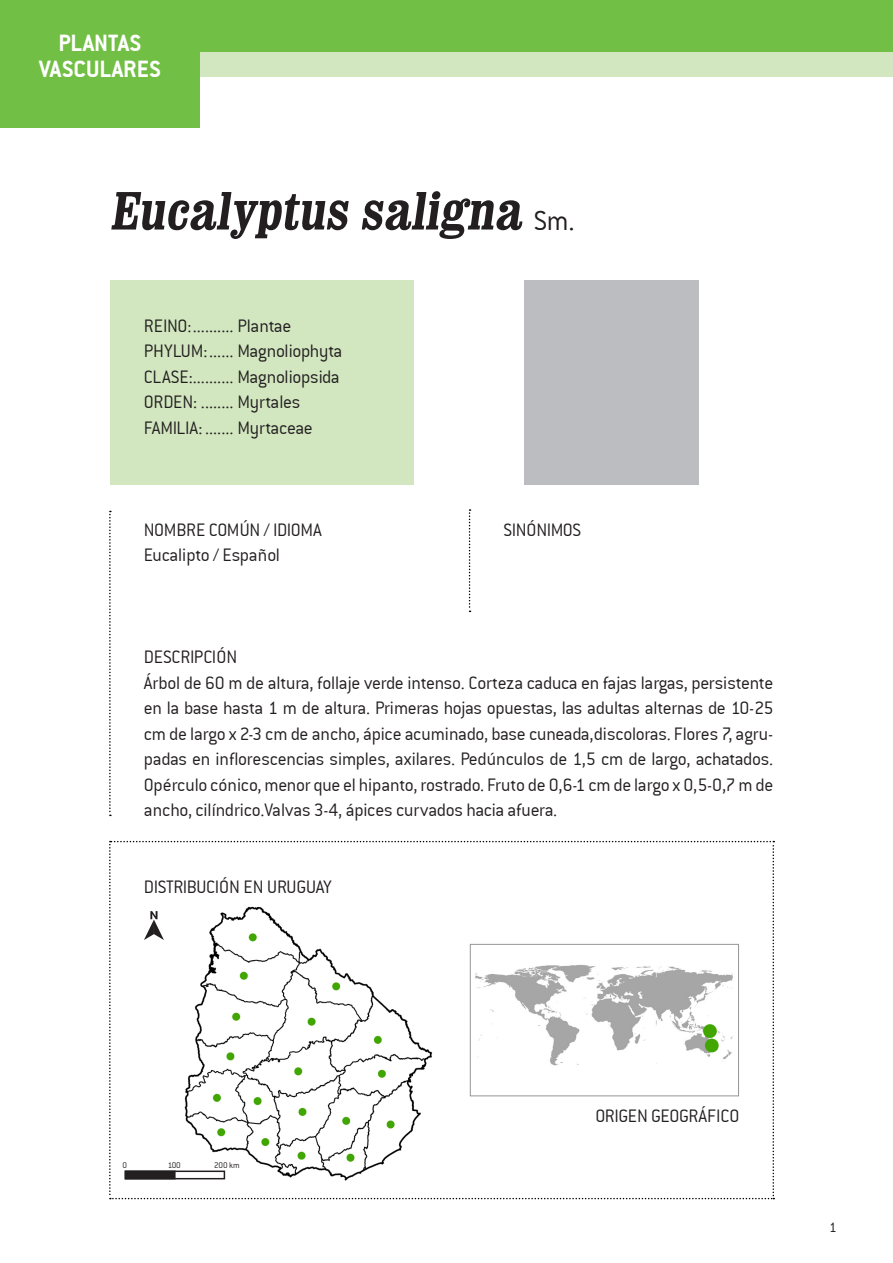
<style>
.page{position:relative;width:893px;height:1263px;background:#fff}
.page>*{position:absolute;margin:0;border:0;box-sizing:border-box;transform-origin:0 0}
.t1{font:700 condensed 54px "Clarendon";color:#231f20}
.t2{font:25.5px "Conduit ITCTT Bold";color:#fff}
.texto_justificado_co{font:19.5px/25.5px "Conduit ITCTT Light";letter-spacing:-.01em;color:#231f20;text-align:justify}
.texto_sobre_fondo_de{font:19.5px "Conduit ITCTT Light";letter-spacing:-.015em;color:#231f20}
.texto_comun_13_17{font:19.5px "Conduit ITCTT Light";letter-spacing:-.015em;color:#231f20}
.t3{font:15px "Conduit ITCTT Light";color:#231f20}
.texto_comun_13_17-2{font:9px "Conduit ITCTT Light";color:#231f20}
.s1{font-family:"Conduit ITCTT Light";font-weight:400;font-stretch:normal;font-size:30px}
</style>
<div class="page">
<div style="left:110px;top:280px;width:304px;height:204px;background:#d2e7c0"></div>
<div style="left:524px;top:280px;width:174px;height:204px;background:#bcbdc0"></div>
<div style="left:0;top:51px;width:893px;height:26px;background:#d2e7c0"></div>
<div style="left:0;top:0;width:893px;height:51px;background:#71bf44"></div>
<div style="left:0;top:26px;width:200px;height:102px;background:#71bf44"></div>
<svg style="left:109px;top:511px;width:2px;height:305px"></svg>
<svg style="left:469px;top:509px;width:2px;height:103px"></svg>
<svg style="left:109px;top:841px;width:665px;height:358px"></svg>
<div style="left:125px;top:1170px;width:51px;height:9px;background:#231f20;border:2px solid #231f20"></div>
<div style="left:125px;top:1170px;width:100px;height:9px;border:2px solid #231f20"></div>
<p class="t2" style="left:59px;top:28px;width:84px">PLANTAS</p>
<p class="t2" style="left:39px;top:54px;width:123px">VASCULARES</p>
<p class="t1" style="left:110px;top:177px;width:466px">Eucalyptus saligna <span class="s1">S m .</span></p>
<p class="texto_sobre_fondo_de" style="left:144px;top:315px;width:149px">REINO:.......... Plantae</p>
<p class="texto_sobre_fondo_de" style="left:144px;top:340px;width:200px">PHYLUM:...... Magnoliophyta</p>
<p class="texto_sobre_fondo_de" style="left:144px;top:366px;width:197px">CLASE:.......... Magnoliopsida</p>
<p class="texto_sobre_fondo_de" style="left:144px;top:391px;width:158px">ORDEN: ........ Myrtales</p>
<p class="texto_sobre_fondo_de" style="left:144px;top:417px;width:170px">FAMILIA: ....... Myrtaceae</p>
<p class="texto_justificado_co" style="left:144px;top:517px;width:179px">NOMBRE COMÚN / IDIOMA</p>
<p class="texto_justificado_co" style="left:144px;top:542px;width:138px">Eucalipto / Español</p>
<p class="texto_comun_13_17" style="left:504px;top:519px;width:79px">SINÓNIMOS</p>
<p class="texto_comun_13_17" style="left:144px;top:646px;width:95px">DESCRIPCIÓN</p>
<p class="texto_justificado_co" style="left:144px;top:670px;width:631px">Árbol de 60 m de altura, follaje verde intenso. Corteza caduca en fajas largas, persistente en la base hasta 1 m de altura. Primeras hojas opuestas, las adultas alternas de 10-25 cm de largo x 2-3 cm de ancho, ápice acuminado, base cuneada,discoloras. Flores 7, agru&shy;padas en inflorescencias simples, axilares. Pedúnculos de 1,5 cm de largo, achatados.<br>Opérculo cónico, menor que el hipanto, rostrado. Fruto de 0,6-1 cm de largo x 0,5-0,7 m de ancho, cilíndrico.Valvas 3-4, ápices curvados hacia afuera.</p>
<p class="texto_comun_13_17" style="left:144px;top:876px;width:190px">DISTRIBUCIÓN EN URUGUAY</p>
<p class="texto_comun_13_17-2" style="left:122px;top:1160px;width:6px">0</p>
<p class="texto_comun_13_17-2" style="left:168px;top:1160px;width:15px">100</p>
<p class="texto_comun_13_17-2" style="left:214px;top:1160px;width:27px">200 km</p>
<p class="texto_comun_13_17" style="left:595px;top:1105px;width:145px">ORIGEN GEOGRÁFICO</p>
<p class="t3" style="left:829px;top:1219px;width:9px">1</p>
</div>
